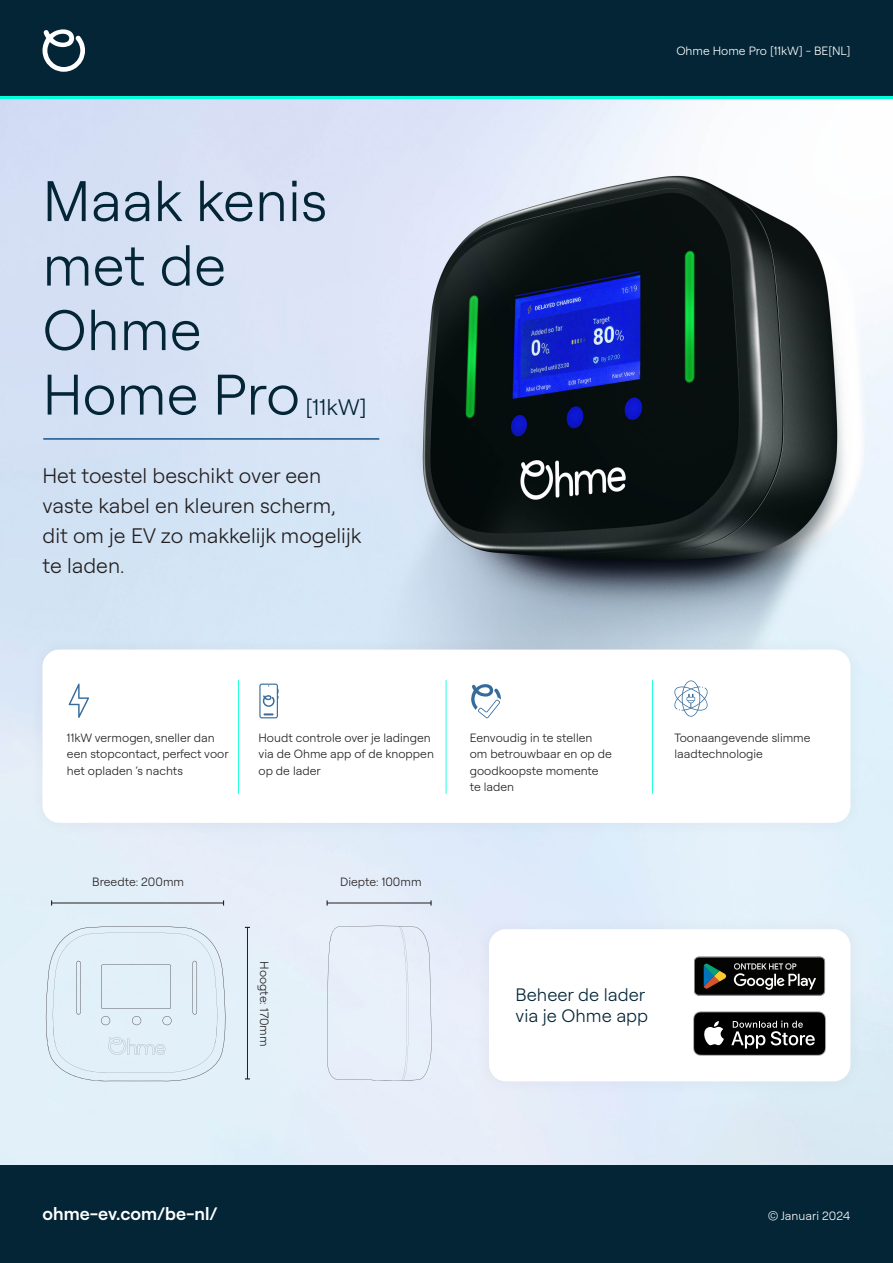
<style>
.page{position:relative;width:893px;height:1263px;background:#fff}
.page>*{position:absolute;margin:0;border:0;box-sizing:border-box;transform-origin:0 0}
.t1{font:300 57px/64.5px "Roobert";color:#032536}
.t2{font:300 22.5px "Roobert";color:#032536}
.t3{font:300 21px/30px "Roobert";color:#231f20}
.Table_title{font:300 18px/21px "Roobert";color:#032536}
.t4{font:600 18px "Roobert";color:#fff}
.USP_text{font:300 12px/16.5px "Roobert";color:#231f20}
.t5{font:300 12px "Roobert";color:#fff}
</style>
<div class="page">
<img style="left:0;top:99px;width:893px;height:1067px">
<div style="left:0;top:0;width:893px;height:97px;background:#032536"></div>
<svg style="left:43px;top:438px;width:336px;height:2px"></svg>
<div style="left:0;top:1166px;width:893px;height:97px;background:#032536"></div>
<hr style="left:0;top:96px;width:893px;height:3px;background:#00ffd6">
<svg style="left:43px;top:29px;width:42px;height:43px"></svg>
<div style="left:27px;top:634px;width:839px;height:205px;background:#231f20;opacity:.05"></div>
<div style="left:43px;top:649px;width:807px;height:174px;background:#fff;border-radius:17px"></div>
<svg style="left:238px;top:680px;width:1px;height:114px"></svg>
<svg style="left:446px;top:680px;width:1px;height:114px"></svg>
<svg style="left:652px;top:680px;width:1px;height:114px"></svg>
<svg style="left:69px;top:684px;width:20px;height:34px"></svg>
<svg style="left:674px;top:680px;width:34px;height:37px"></svg>
<svg style="left:471px;top:684px;width:30px;height:34px"></svg>
<svg style="left:259px;top:684px;width:20px;height:34px"></svg>
<div style="left:473px;top:913px;width:393px;height:184px;background:#e0ebf8"></div>
<div style="left:489px;top:929px;width:361px;height:152px;background:#fff;border-radius:17px"></div>
<svg style="left:697px;top:962px;width:129px;height:34px"></svg>
<svg style="left:694px;top:957px;width:131px;height:38px;background:#2b2e2a"></svg>
<svg style="left:693px;top:1011px;width:133px;height:45px;background:#333"></svg>
<hr style="left:52px;top:903px;width:172px;height:1px;background:#231f20">
<hr style="left:327px;top:903px;width:104px;height:1px;background:#231f20">
<hr style="left:247px;top:927px;width:1px;height:152px;background:#231f20">
<svg style="left:41px;top:926px;width:189px;height:155px;background:#deecf4"></svg>
<div style="left:327px;top:924px;width:106px;height:157px;background:#e8f0fa"></div>
<p class="t1" style="left:43px;top:166px;width:286px">Maak kenis met de<br>Ohme<br>Home Pro</p>
<p class="t2" style="left:306px;top:391px;width:63px">[11kW]</p>
<p class="t3" style="left:43px;top:459px;width:320px">Het toestel beschikt over een vaste kabel en kleuren scherm, dit om je EV zo makkelijk mogelijk te laden.</p>
<p class="t5" style="left:676px;top:42px;width:176px">Ohme Home Pro [11kW] - BE[NL]</p>
<p class="USP_text" style="left:67px;top:729px;width:163px">11kW vermogen, sneller dan een stopcontact, perfect voor het opladen ‘s nachts</p>
<p class="USP_text" style="left:259px;top:729px;width:177px">Houdt controle over je ladingen via de Ohme app of de knoppen op de lader</p>
<p class="USP_text" style="left:470px;top:729px;width:144px">Eenvoudig in te stellen om betrouwbaar en op de goodkoopste momente te laden</p>
<p class="USP_text" style="left:674px;top:729px;width:138px">Toonaangevende slimme laadtechnologie</p>
<p class="USP_text" style="left:92px;top:873px;width:93px">Breedte: 200mm</p>
<p class="USP_text" style="left:340px;top:873px;width:83px">Diepte: 100mm</p>
<p class="USP_text" style="left:273px;top:961px;width:87px;rotate:90deg">Hoogte: 170mm</p>
<p class="Table_title" style="left:516px;top:983px;width:134px">Beheer de lader via je Ohme app</p>
<p class="t4" style="left:43px;top:1201px;width:177px">ohme-ev.com/be-nl/</p>
<p class="t5" style="left:768px;top:1207px;width:84px">© Januari 2024</p>
</div>
